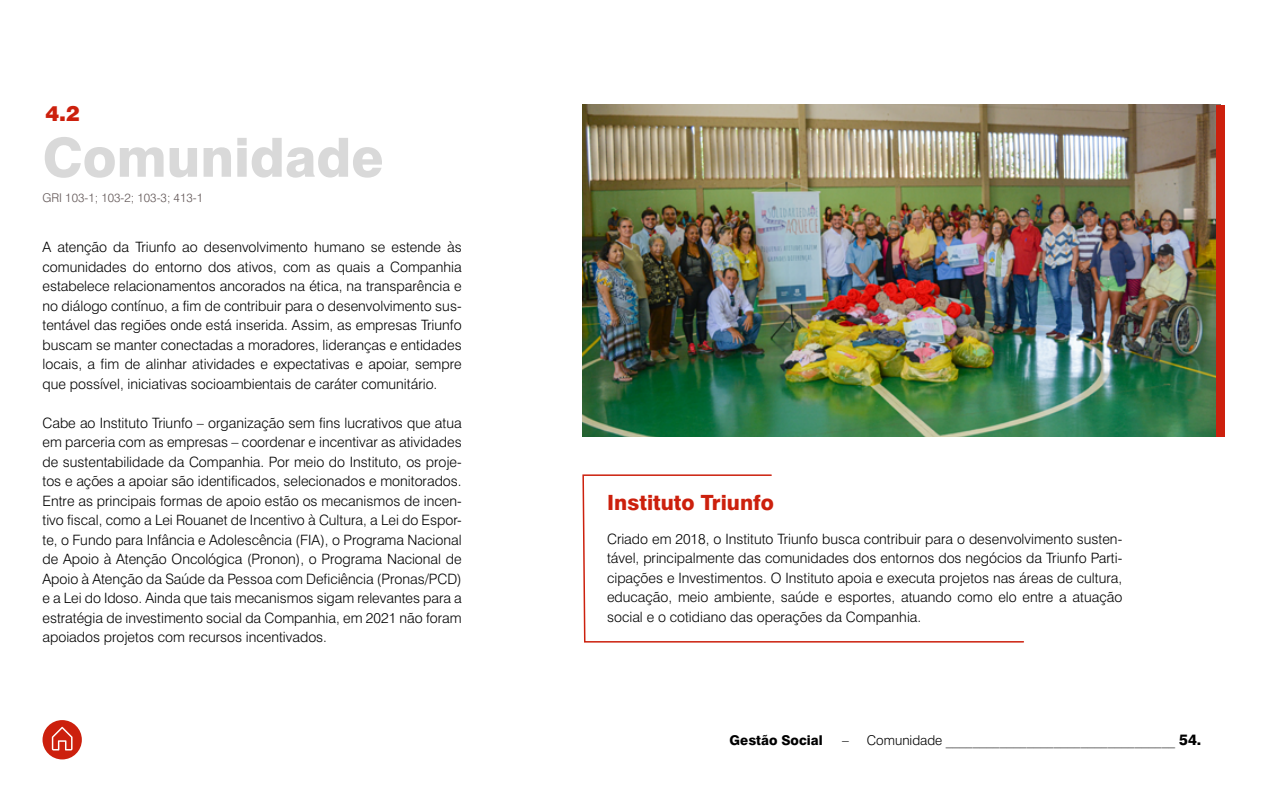
<style>
.page{position:relative;width:1263px;height:796px;background:#fff}
.page>*{position:absolute;margin:0;border:0;box-sizing:border-box;transform-origin:0 0}
.t1{font:800 54px "Swiss 721";color:#d9d9d9}
.t2{font:800 21px "Swiss 721";color:#cc200d}
.t3{font:900 21px "Swiss 721";color:#cc200d}
.t4{font:300 14.25px/19.5px "Swiss 721";color:#000;text-align:justify}
.t5{font:300 13.5px "Swiss 721";color:#000}
.t6{font:800 13.5px "Swiss 721";color:#000}
.t7{font:300 12px "Swiss 721";color:#615656}
.s1{font-weight:800;font-size:15px}
</style>
<div class="page">
<svg style="left:582px;top:474px;width:442px;height:169px"></svg>
<img style="left:582px;top:105px;width:634px;height:331px">
<div style="left:43px;top:719px;width:39px;height:40px;background:#cc200d;border-radius:50%"></div>
<svg style="left:52px;top:726px;width:21px;height:24px"></svg>
<div style="left:1216px;top:105px;width:9px;height:331px;background:#cc200d"></div>
<h2 class="t3" style="left:46px;top:100px;width:36px">4.2</h2>
<h1 class="t1" style="left:43px;top:124px;width:342px">Comunidade</h1>
<p class="t7" style="left:43px;top:190px;width:162px">GRI 103-1; 103-2; 103-3; 413-1</p>
<p class="t4" style="left:43px;top:237px;width:421px">A atenção da Triunfo ao desenvolvimento humano se estende às comunidades do entorno dos ativos, com as quais a Companhia estabelece relacionamentos ancorados na ética, na transparência e no diálogo contínuo, a fim de contribuir para o desenvolvimento sus&shy;tentável das regiões onde está inserida. Assim, as empresas Triunfo buscam se manter conectadas a moradores, lideranças e entidades locais, a fim de alinhar atividades e expectativas e apoiar, sempre que possível, iniciativas socioambientais de caráter comunitário.</p>
<p class="t4" style="left:43px;top:412px;width:421px">Cabe ao Instituto Triunfo – organização sem fins lucrativos que atua em parceria com as empresas – coordenar e incentivar as atividades de sustentabilidade da Companhia. Por meio do Instituto, os proje&shy;tos e ações a apoiar são identificados, selecionados e monitorados.<br>Entre as principais formas de apoio estão os mecanismos de incen&shy;tivo fiscal, como a Lei Rouanet de Incentivo à Cultura, a Lei do Espor&shy;te, o Fundo para Infância e Adolescência (FIA), o Programa Nacional de Apoio à Atenção Oncológica (Pronon), o Programa Nacional de Apoio à Atenção da Saúde da Pessoa com Deficiência (Pronas/PCD) e a Lei do Idoso. Ainda que tais mecanismos sigam relevantes para a estratégia de investimento social da Companhia, em 2021 não foram apoiados projetos com recursos incentivados.</p>
<h2 class="t2" style="left:607px;top:489px;width:168px">Instituto Triunfo</h2>
<p class="t4" style="left:607px;top:528px;width:517px">Criado em 2018, o Instituto Triunfo busca contribuir para o desenvolvimento susten&shy;tável, principalmente das comunidades dos entornos dos negócios da Triunfo Parti&shy;cipações e Investimentos. O Instituto apoia e executa projetos nas áreas de cultura, educação, meio ambiente, saúde e esportes, atuando como elo entre a atuação social e o cotidiano das operações da Companhia.</p>
<p class="t6" style="left:730px;top:731px;width:95px">Gestão Social</p>
<p class="t5" style="left:842px;top:731px;width:361px">– Comunidade __________________________________ <span class="s1">54.</span></p>
</div>
